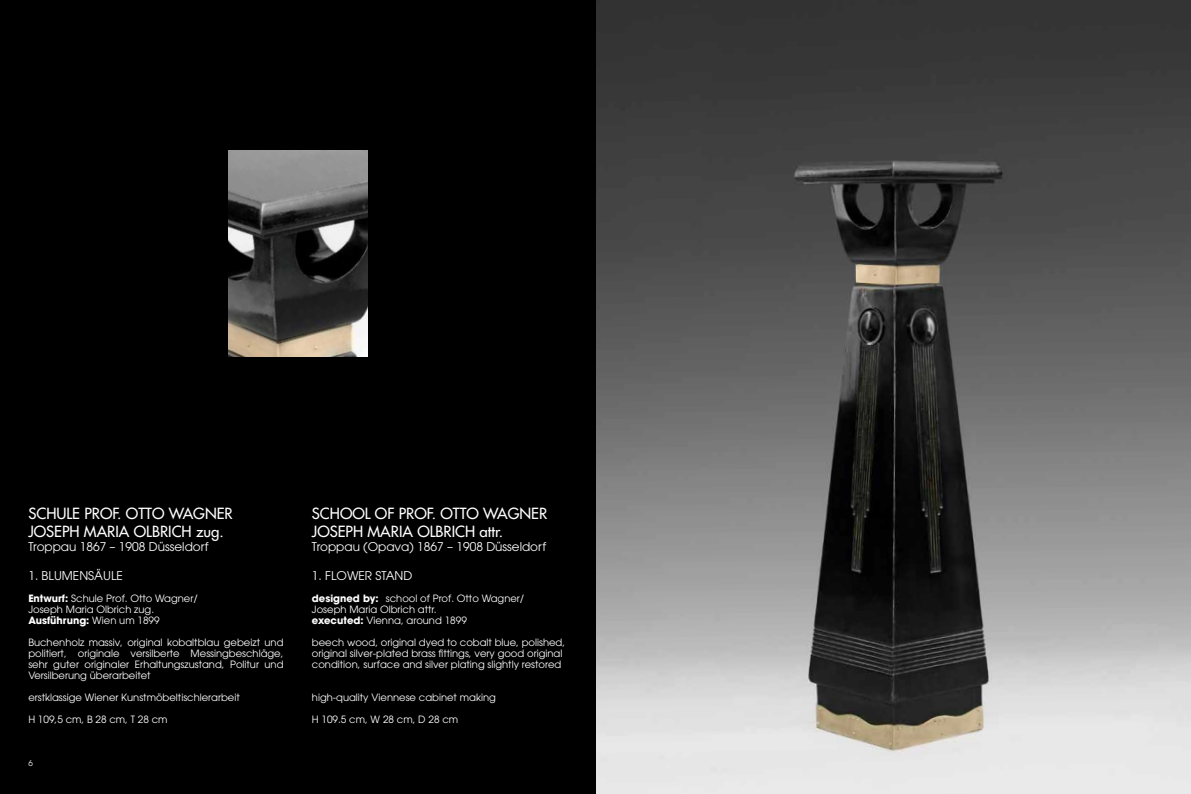
<style>
.page{position:relative;width:1191px;height:794px;background:#000}
.page>*{position:absolute;margin:0;border:0;box-sizing:border-box;transform-origin:0 0}
.t1{font:15px/18px "Futura";color:#fff}
.t2{font:12px "Avant Garde";color:#fff}
.t3{font:10px/11px "Avant Garde";color:#fff}
.t4{font:8px "Avant Garde";color:#fff}
.s1{font-weight:700}
</style>
<div class="page">
<img style="left:596px;top:0;width:595px;height:794px">
<img style="left:228px;top:150px;width:139px;height:206px">
<h1 class="t1" style="left:28px;top:504px;width:206px">SCHULE PROF. OTTO WAGNER<br>JOSEPH MARIA OLBRICH zug.</h1>
<p class="t2" style="left:28px;top:540px;width:182px">Troppau 1867 – 1908 Düsseldorf</p>
<p class="t2" style="left:28px;top:568px;width:96px">1. BLUMENSÄULE</p>
<p class="t3" style="left:28px;top:593px;width:171px"><span class="s1">Entwurf:</span> Schule Prof. Otto Wagner/<br>Joseph Maria Olbrich zug.<br><span class="s1">Ausführung:</span> Wien um 1899</p>
<p class="t3" style="left:28px;top:637px;width:257px;text-align:justify">Buchenholz massiv, original kobaltblau gebeizt und politiert, originale versilberte Messingbeschläge, sehr guter originaler Erhaltungszustand, Politur und Versilberung überarbeitet</p>
<p class="t3" style="left:28px;top:686px;width:213px;line-height:22px">erstklassige Wiener Kunstmöbeltischlerarbeit<br>H 109,5 cm, B 28 cm, T 28 cm</p>
<p class="t4" style="left:28px;top:758px;width:6px">6</p>
<h1 class="t1" style="left:312px;top:504px;width:237px">SCHOOL OF PROF. OTTO WAGNER<br>JOSEPH MARIA OLBRICH attr.</h1>
<p class="t2" style="left:312px;top:540px;width:236px">Troppau (Opava) 1867 – 1908 Düsseldorf</p>
<p class="t2" style="left:312px;top:568px;width:102px">1. FLOWER STAND</p>
<p class="t3" style="left:312px;top:593px;width:214px"><span class="s1">designed by:</span> school of Prof. Otto Wagner/<br>Joseph Maria Olbrich attr.<br><span class="s1">executed:</span> Vienna, around 1899</p>
<p class="t3" style="left:312px;top:637px;width:255px">beech wood, original dyed to cobalt blue, polished, original silver-plated brass fittings, very good original condition, surface and silver plating slightly restored</p>
<p class="t3" style="left:312px;top:686px;width:185px;line-height:22px">high-quality Viennese cabinet making<br>H 109.5 cm, W 28 cm, D 28 cm</p>
</div>
